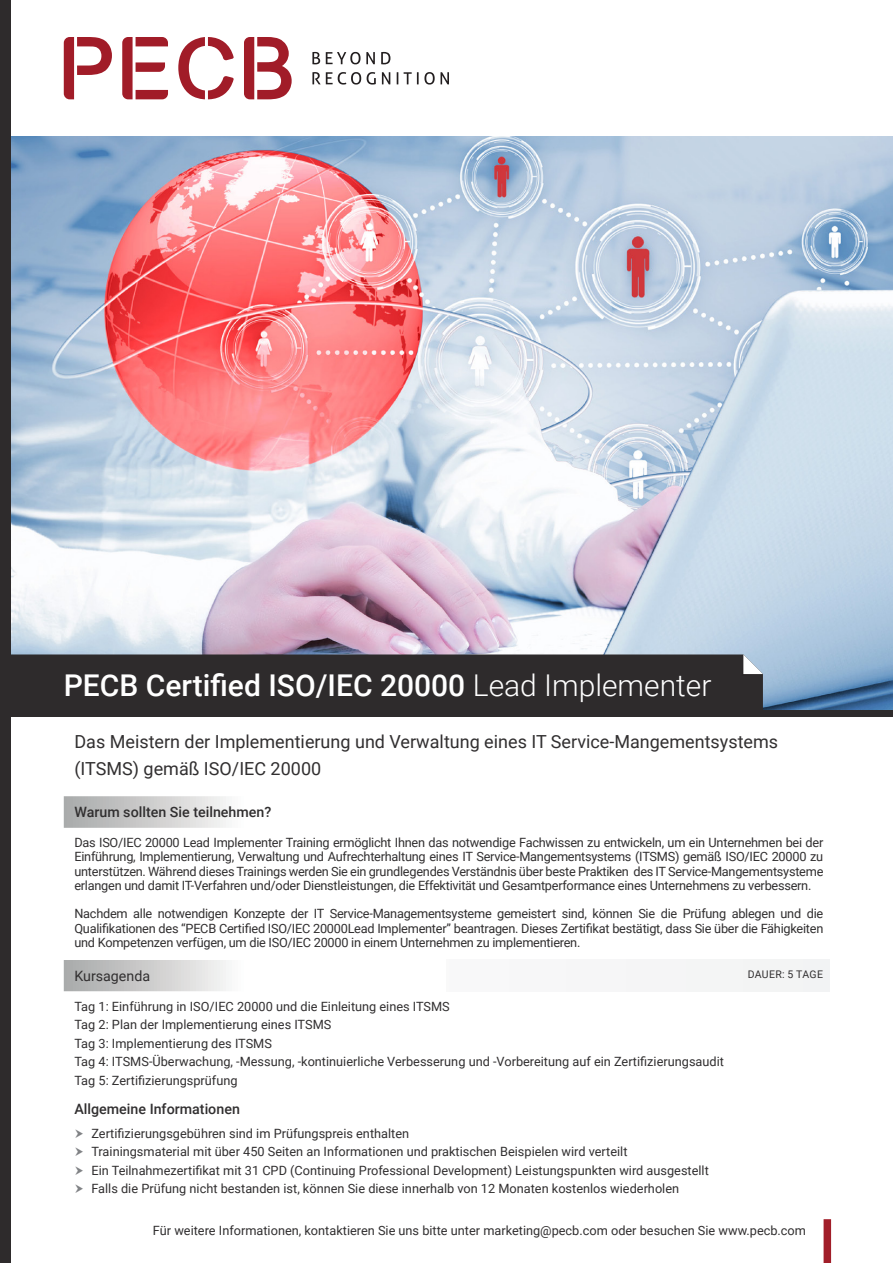
<style>
.page{position:relative;width:893px;height:1263px;background:#fff}
.page>*{position:absolute;margin:0;border:0;box-sizing:border-box;transform-origin:0 0}
.t1{font:500 30px "Roboto";color:#fff}
.t2{font:18px/27px "Roboto";color:#312f30}
.Table1{font:500 14.25px "Roboto";color:#312f30}
.Table1-2{font:14.25px "Roboto";color:#312f30}
.Bullet{font:12.75px/14.2px "Roboto";color:#312f30;text-align:justify}
.Table1-3{font:10.5px "Roboto";letter-spacing:.03em;color:#312f30}
.s1{font-weight:300}
</style>
<div class="page">
<img style="left:11px;top:136px;width:882px;height:574px">
<div style="left:824px;top:1219px;width:7px;height:44px;background:#a11e29"></div>
<div style="left:0;top:0;width:11px;height:1263px;background:#2e2b2c"></div>
<div style="left:11px;top:654px;width:752px;height:56px;background:#2e2b2c"></div>
<svg style="left:742px;top:654px;width:21px;height:22px"></svg>
<div style="left:0;top:710px;width:893px;height:6px;background:#2e2b2c"></div>
<svg style="left:64px;top:796px;width:162px;height:195px;background:#ccc"></svg>
<div style="left:64px;top:828px;width:765px;height:132px;background:#fff"></div>
<div style="left:446px;top:960px;width:383px;height:31px;background:#f5f5f6"></div>
<svg style="left:64px;top:37px;width:48px;height:62px"></svg>
<svg style="left:122px;top:37px;width:46px;height:62px"></svg>
<svg style="left:178px;top:37px;width:56px;height:62px"></svg>
<svg style="left:244px;top:37px;width:48px;height:62px"></svg>
<svg style="left:312px;top:52px;width:8px;height:12px"></svg>
<svg style="left:326px;top:52px;width:49px;height:12px"></svg>
<svg style="left:381px;top:52px;width:9px;height:12px"></svg>
<svg style="left:312px;top:72px;width:49px;height:13px"></svg>
<svg style="left:367px;top:72px;width:9px;height:13px"></svg>
<svg style="left:382px;top:72px;width:8px;height:12px"></svg>
<svg style="left:397px;top:72px;width:1px;height:12px"></svg>
<svg style="left:404px;top:72px;width:45px;height:13px"></svg>
<p class="t1" style="left:64px;top:664px;width:649px">PECB Certified ISO/IEC 20000 <span class="s1">Lead Implementer</span></p>
<p class="t2" style="left:74px;top:727px;width:705px">Das Meistern der Implementierung und Verwaltung eines IT Service-Mangementsystems (ITSMS) gemäß ISO/IEC 20000</p>
<p class="Table1" style="left:74px;top:802px;width:198px">Warum sollten Sie teilnehmen?</p>
<p class="Bullet" style="left:74px;top:835px;width:750px">Das ISO/IEC 20000 Lead Implementer Training ermöglicht Ihnen das notwendige Fachwissen zu entwickeln, um ein Unternehmen bei der Einführung, Implementierung, Verwaltung und Aufrechterhaltung eines IT Service-Mangementsystems (ITSMS) gemäß ISO/IEC 20000 zu unterstützen. Während dieses Trainings werden Sie ein grundlegendes Verständnis über beste Praktiken des IT Service-Mangementsysteme erlangen und damit IT-Verfahren und/oder Dienstleistungen, die Effektivität und Gesamtperformance eines Unternehmens zu verbessern.</p>
<p class="Bullet" style="left:74px;top:906px;width:750px">Nachdem alle notwendigen Konzepte der IT Service-Managementsysteme gemeistert sind, können Sie die Prüfung ablegen und die Qualifikationen des “PECB Certified ISO/IEC 20000Lead Implementer” beantragen. Dieses Zertifikat bestätigt, dass Sie über die Fähigkeiten und Kompetenzen verfügen, um die ISO/IEC 20000 in einem Unternehmen zu implementieren.</p>
<p class="Table1-2" style="left:74px;top:965px;width:77px">Kursagenda</p>
<p class="Table1-3" style="left:748px;top:967px;width:77px">DAUER: 5 TAGE</p>
<p class="Bullet" style="left:74px;top:998px;width:377px">Tag 1: Einführung in ISO/IEC 20000 und die Einleitung eines ITSMS</p>
<p class="Bullet" style="left:74px;top:1017px;width:258px">Tag 2: Plan der Implementierung eines ITSMS</p>
<p class="Bullet" style="left:74px;top:1035px;width:199px">Tag 3: Implementierung des ITSMS</p>
<p class="Bullet" style="left:74px;top:1054px;width:651px">Tag 4: ITSMS-Überwachung, -Messung, -kontinuierliche Verbesserung und -Vorbereitung auf ein Zertifizierungsaudit</p>
<p class="Bullet" style="left:74px;top:1072px;width:165px">Tag 5: Zertifizierungsprüfung</p>
<p class="Table1" style="left:74px;top:1099px;width:167px">Allgemeine Informationen</p>
<p class="Bullet" style="left:91px;top:1125px;width:319px">Zertifizierungsgebühren sind im Prüfungspreis enthalten</p>
<p class="Bullet" style="left:91px;top:1144px;width:538px">Trainingsmaterial mit über 450 Seiten an Informationen und praktischen Beispielen wird verteilt</p>
<p class="Bullet" style="left:91px;top:1162px;width:619px">Ein Teilnahmezertifikat mit 31 CPD (Continuing Professional Development) Leistungspunkten wird ausgestellt</p>
<p class="Bullet" style="left:91px;top:1181px;width:589px">Falls die Prüfung nicht bestanden ist, können Sie diese innerhalb von 12 Monaten kostenlos wiederholen</p>
<p class="Bullet" style="left:153px;top:1223px;width:655px">Für weitere Informationen, kontaktieren Sie uns bitte unter marketing@pecb.com oder besuchen Sie www.pecb.com</p>
</div>
